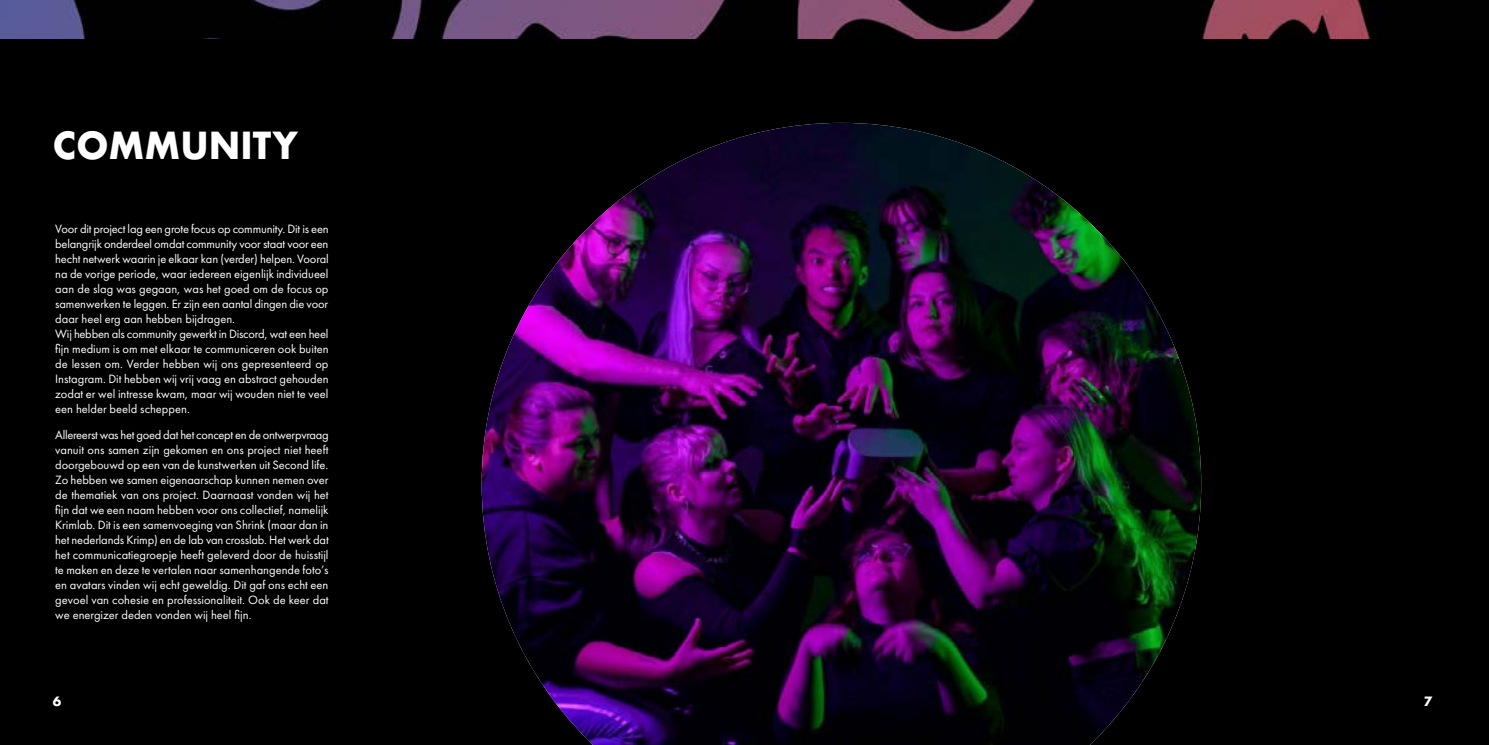
<style>
.page{position:relative;width:1489px;height:745px;background:#fff}
.page>*{position:absolute;margin:0;border:0;box-sizing:border-box;transform-origin:0 0}
.t1{font:700 36.25px "Futura";color:#fff;scale:.96 1}
.t2{font:12.5px/15px "Futura PT";letter-spacing:-.005em;color:#fff}
.t3{font:700 12.5px "Futura";color:#fff}
</style>
<div class="page">
<div style="left:0;top:0;width:1489px;height:744px;background:#000"></div>
<img style="left:0;top:0;width:1371px;height:38px">
<img style="left:482px;top:123px;width:719px;height:621px">
<h1 class="t1" style="left:53px;top:119px;width:257px">COMMUNITY</h1>
<p class="t2" style="left:55px;top:221px;width:275px">Voor dit project lag een grote focus op community. Dit is een belangrijk onderdeel omdat community voor staat voor een hecht netwerk waarin je elkaar kan (verder) helpen. Vooral na de vorige periode, waar iedereen eigenlijk individueel aan de slag was gegaan, was het goed om de focus op samenwerken te leggen. Er zijn een aantal dingen die voor daar heel erg aan hebben bijdragen.<br>Wij hebben als community gewerkt in Discord, wat een heel fijn medium is om met elkaar te communiceren ook buiten de lessen om. Verder hebben wij ons gepresenteerd op Instagram. Dit hebben wij vrij vaag en abstract gehouden zodat er wel intresse kwam, maar wij wouden niet te veel een helder beeld scheppen.</p>
<p class="t2" style="left:55px;top:427px;width:275px;text-align:justify">Allereerst was het goed dat het concept en de ontwerpvraag vanuit ons samen zijn gekomen en ons project niet heeft doorgebouwd op een van de kunstwerken uit Second life.<br>Zo hebben we samen eigenaarschap kunnen nemen over de thematiek van ons project. Daarnaast vonden wij het fijn dat we een naam hebben voor ons collectief, namelijk Krimlab. Dit is een samenvoeging van Shrink (maar dan in het nederlands Krimp) en de lab van crosslab. Het werk dat het communicatiegroepje heeft geleverd door de huisstijl te maken en deze te vertalen naar samenhangende foto’s en avatars vinden wij echt geweldig. Dit gaf ons echt een gevoel van cohesie en professionaliteit. Ook de keer dat we energizer deden vonden wij heel fijn.</p>
<p class="t3" style="left:53px;top:691px;width:10px">6</p>
<p class="t3" style="left:1423px;top:691px;width:10px">7</p>
</div>
